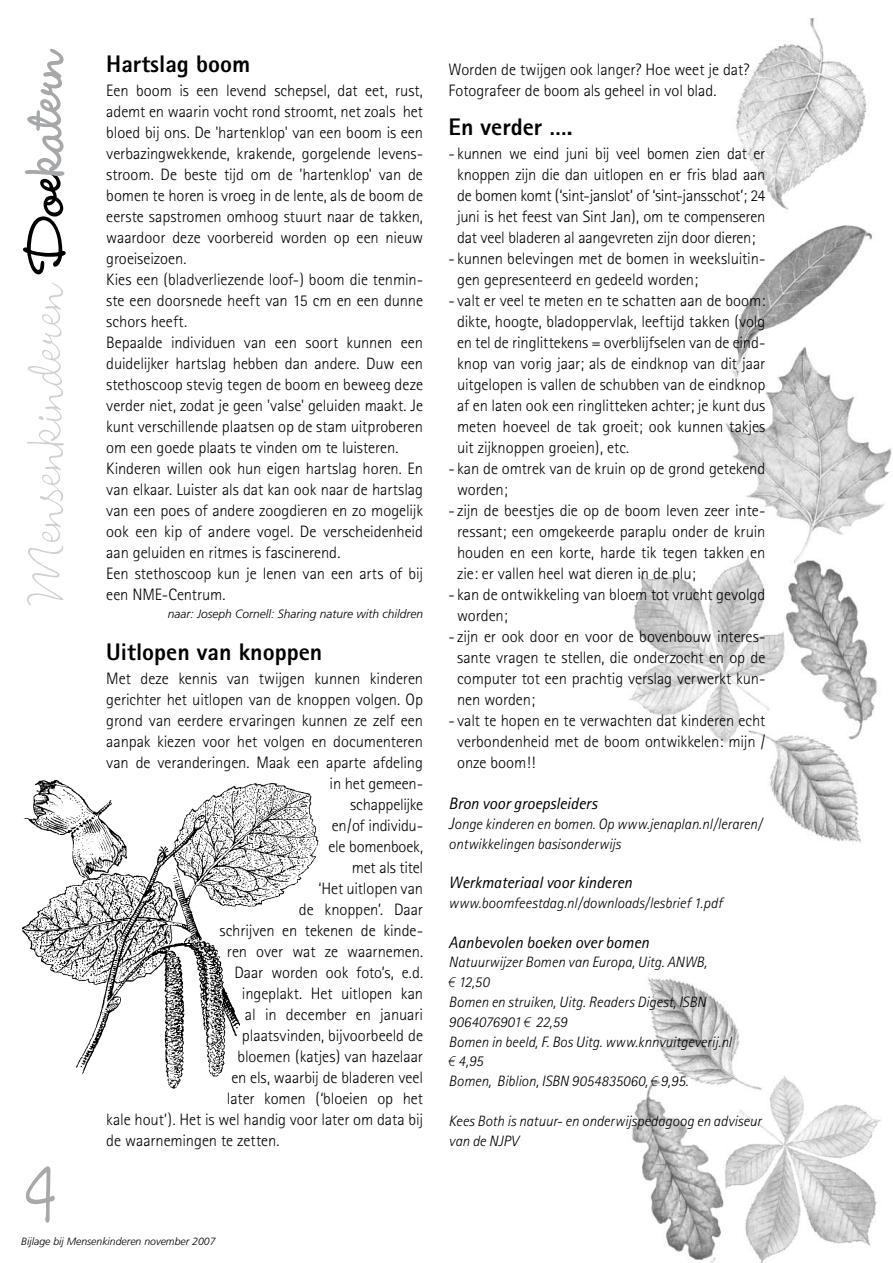
<style>
.page{position:relative;width:893px;height:1263px;background:#fff}
.page>*{position:absolute;margin:0;border:0;box-sizing:border-box;transform-origin:0 0}
.t1{font:300 72px "Wendy LP";color:#cfd0d1}
.t2{font:800 24px "Rotis Sans Serif";color:#000}
.t3{font:300 16.5px/21px "Rotis Sans Serif";letter-spacing:-.005em;color:#000}
.t4{font:italic 16.5px "Rotis Sans Serif";letter-spacing:-.005em;color:#000}
.t5{font:italic 300 15px/19.8px "Rotis Sans Serif";color:#000}
.t6{font:italic 300 12px "Frutiger";color:#000}
.t7{font:italic 300 10.5px "Frutiger";color:#000}
.s1{font-weight:700;color:#000}
.s2{font-weight:700;color:#a7a8aa}
.s3{font-size:16.5px}
.s4{font-family:"Myriad Pro"}
</style>
<div class="page">
<img style="left:629px;top:17px;width:263px;height:826px">
<img style="left:632px;top:977px;width:249px;height:286px">
<img style="left:22px;top:779px;width:297px;height:310px">
<h1 class="t1" style="left:4px;top:603px;width:559px;rotate:-90deg">Mensenkinderen <span class="s1">Doe</span><span class="s2">katern</span></h1>
<h2 class="t2" style="left:106px;top:49px;width:145px">Hartslag boom</h2>
<p class="t3" style="left:106px;top:80px;width:318px">Een boom is een levend schepsel, dat eet, rust, ademt en waarin vocht rond stroomt, net zoals het bloed bij ons. De 'hartenklop' van een boom is een ver-bazingwekkende, krakende, gorgelende levens&shy;stroom. De beste tijd om de 'hartenklop' van de bomen te horen is vroeg in de lente, als de boom de eerste sapstromen omhoog stuurt naar de takken, waardoor deze voorbereid worden op een nieuw groeiseizoen.<br>Kies een (bladverliezende loof-) boom die tenmin&shy;ste een doorsnede heeft van 15 cm en een dunne schors heeft.<br>Bepaalde individuen van een soort kunnen een duidelijker hartslag hebben dan andere. Duw een stethoscoop stevig tegen de boom en beweeg deze verder niet, zodat je geen 'valse' geluiden maakt. Je kunt verschillende plaatsen op de stam uitproberen om een goede plaats te vinden om te luisteren.<br>Kinderen willen ook hun eigen hartslag horen. En van elkaar. Luister als dat kan ook naar de hartslag van een poes of andere zoogdieren en zo mogelijk ook een kip of andere vogel. De verscheidenheid aan geluiden en ritmes is fascinerend.<br>Een stethoscoop kun je lenen van een arts of bij een NME-Centrum.</p>
<p class="t6" style="left:168px;top:607px;width:257px">naar: Joseph Cornell: Sharing nature with children</p>
<h2 class="t2" style="left:106px;top:637px;width:217px">Uitlopen van knoppen</h2>
<p class="t3" style="left:106px;top:668px;width:318px">Met deze kennis van twijgen kunnen kinderen</p>
<p class="t3" style="left:106px;top:689px;width:318px">gerichter het uitlopen van de knoppen volgen. Op</p>
<p class="t3" style="left:106px;top:710px;width:318px">grond van eerdere ervaringen kun- nen ze zelf een</p>
<p class="t3" style="left:106px;top:731px;width:318px">aanpak kiezen voor het volgen en documenteren</p>
<p class="t3" style="left:106px;top:752px;width:318px">van de veranderingen. Maak een aparte afdeling</p>
<p class="t3" style="left:330px;top:773px;width:95px">in het gemeen-</p>
<p class="t3" style="left:350px;top:794px;width:74px">schappelijke</p>
<p class="t3" style="left:332px;top:815px;width:93px">en/of individu-</p>
<p class="t3" style="left:328px;top:836px;width:96px">ele bomenboek,</p>
<p class="t3" style="left:352px;top:857px;width:73px">met als titel</p>
<p class="t3" style="left:318px;top:878px;width:106px">‘Het uitlopen van</p>
<p class="t3" style="left:299px;top:899px;width:126px">de knoppen’. Daar</p>
<p class="t3" style="left:219px;top:920px;width:205px">schrijven en tekenen de kinde-</p>
<p class="t3" style="left:227px;top:941px;width:198px">ren over wat ze waarnemen.</p>
<p class="t3" style="left:234px;top:962px;width:190px">Daar worden ook foto’s, e.d.</p>
<p class="t3" style="left:242px;top:983px;width:183px">ingeplakt. Het uitlopen kan</p>
<p class="t3" style="left:245px;top:1004px;width:180px">al in december en januari</p>
<p class="t3" style="left:242px;top:1025px;width:183px">plaatsvinden, bijvoorbeeld de</p>
<p class="t3" style="left:237px;top:1046px;width:187px">bloemen (katjes) van hazelaar</p>
<p class="t3" style="left:231px;top:1067px;width:193px">en els, waarbij de bladeren veel</p>
<p class="t3" style="left:227px;top:1088px;width:198px">later komen (‘bloeien op het</p>
<p class="t3" style="left:106px;top:1109px;width:318px">kale hout’). Het is wel handig voor later om data bij</p>
<p class="t3" style="left:106px;top:1130px;width:175px">de waarnemingen te zetten.</p>
<p class="t3" style="left:449px;top:59px;width:302px">Worden de twijgen ook langer? Hoe weet je dat?<br>Fotografeer de boom als geheel in vol blad.</p>
<h2 class="t2" style="left:449px;top:112px;width:126px">En verder ….</h2>
<p class="t3" style="left:449px;top:143px;width:318px;text-align:center">- kunnen we eind juni bij veel bomen zien dat er knoppen zijn die dan uitlopen en er fris blad aan de bomen komt (‘sint-janslot’ of ‘sint-jansschot’; 24 juni is het feest van Sint Jan), om te compenseren dat veel bladeren al aangevreten zijn door dieren;</p>
<p class="t3" style="left:457px;top:248px;width:310px;text-indent:-8px">- kunnen belevingen met de bomen in weeksluitin&shy;gen gepresenteerd en gedeeld worden;</p>
<p class="t3" style="left:457px;top:290px;width:310px;text-align:justify;text-indent:-8px">- valt er veel te meten en te schatten aan de boom: dikte, hoogte, bladoppervlak, leeftijd takken (volg en tel de ringlittekens = overblijfselen van de eind&shy;knop van vorig jaar; als de eindknop van dit jaar uitgelopen is vallen de schubben van de eindknop af en laten ook een ringlitteken achter; je kunt dus meten hoeveel de tak groeit; ook kunnen takjes uit zijknoppen groeien), etc.</p>
<p class="t3" style="left:449px;top:458px;width:318px">- kan de omtrek van de kruin op de grond getekend</p>
<p class="t3" style="left:457px;top:479px;width:52px">worden;</p>
<p class="t3" style="left:449px;top:500px;width:318px">-zijn de beestjes die op de boom leven zeer inte-</p>
<p class="t3" style="left:457px;top:521px;width:310px">ressant; een omgekeerde paraplu onder de kruin</p>
<p class="t3" style="left:457px;top:542px;width:310px">houden en een korte, harde tik tegen takken en</p>
<p class="t3" style="left:457px;top:563px;width:240px">zie: er vallen heel wat dieren in de plu;</p>
<p class="t3" style="left:449px;top:584px;width:318px">- kan de ontwikkeling van bloem tot vrucht gevolgd</p>
<p class="t3" style="left:457px;top:605px;width:52px">worden;</p>
<p class="t3" style="left:449px;top:626px;width:318px">-zijn er ook door en voor de bovenbouw interes-</p>
<p class="t3" style="left:457px;top:647px;width:310px">sante vragen te stellen, die onderzocht en op de</p>
<p class="t3" style="left:457px;top:668px;width:310px">computer tot een prachtig verslag verwerkt kun-</p>
<p class="t3" style="left:457px;top:689px;width:79px">nen worden;</p>
<p class="t3" style="left:457px;top:710px;width:310px;text-align:justify;text-indent:-8px">- valt te hopen en te verwachten dat kinderen echt verbondenheid met de boom ontwikkelen: mijn / onze boom!!</p>
<p class="t4" style="left:449px;top:793px;width:150px">Bron voor groepsleiders</p>
<p class="t5" style="left:449px;top:814px;width:315px"><span class="s3">J</span>onge kinderen en bomen. Op www.jenaplan.nl/leraren/ ontwikkelingen basisonderwijs</p>
<p class="t4" style="left:449px;top:873px;width:185px">Werkmateriaal voor kinderen</p>
<p class="t5" style="left:449px;top:893px;width:275px">www.boomfeestdag.nl/downloads/lesbrief 1.pdf</p>
<p class="t4" style="left:449px;top:932px;width:202px">Aanbevolen boeken over bomen</p>
<p class="t5" style="left:449px;top:952px;width:285px">Natuurwijzer Bomen van Europa, Uitg. ANWB,<br><span class="s4">€</span> 12,50<br>Bomen en struiken, Uitg. Readers Digest, ISBN<br>9064076901 <span class="s4">€</span> 22,59<br>Bomen in beeld, F. Bos Uitg. www.knnvuitgeverij.nl <span class="s4">€</span> 4,95<br>Bomen, Biblion, ISBN 9054835060, <span class="s4">€</span> 9,95.</p>
<p class="t5" style="left:449px;top:1111px;width:314px">Kees Both is natuur- en onderwijspedagoog en adviseur van de NJPV</p>
<p class="t7" style="left:21px;top:1236px;width:196px">Bijlage bij Mensenkinderen november 2007</p>
</div>
